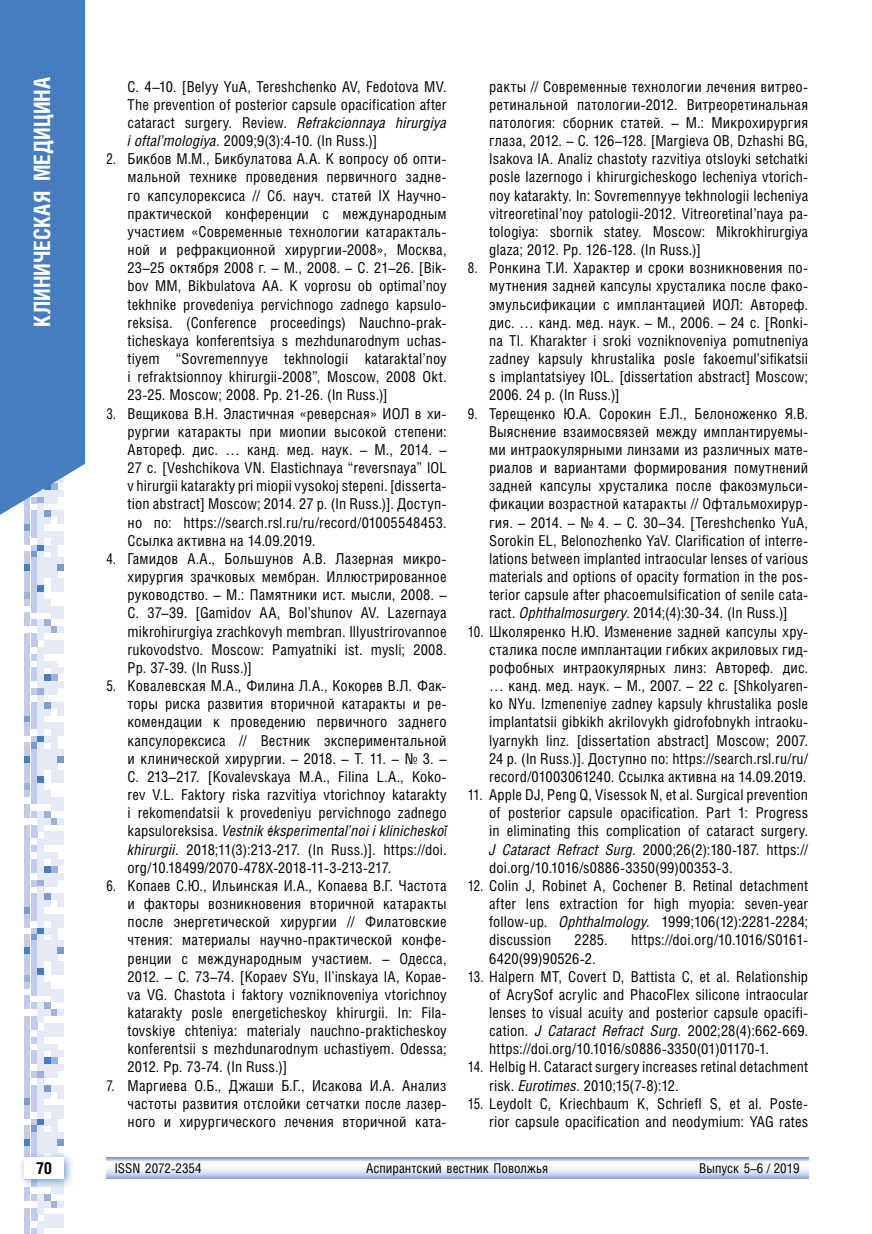
<style>
.page{position:relative;width:872px;height:1234px;background:#fff}
.page>*{position:absolute;margin:0;border:0;box-sizing:border-box;transform-origin:0 0}
.t1{font:700 22.5px "Helios Cond C";color:#fff}
.t2{font:700 16.5px "Helios Cond C";color:#000}
.t3{font:15px/18.1px "Helios Cond C";letter-spacing:.01em;color:#000;text-align:justify;scale:.9 1}
.t4{font:15px/18.1px "Helios Cond C";letter-spacing:.01em;color:#000;text-align:justify}
.t5{font:13.5px "Helios Cond C";color:#000}
.s1{font-style:italic}
.s2{font-family:"Arial";font-style:italic}
</style>
<div class="page">
<svg style="left:24px;top:527px;width:40px;height:37px"></svg>
<div style="left:24px;top:564px;width:6px;height:7px;background:#457dc0"></div>
<div style="left:31px;top:564px;width:6px;height:7px;background:#c0cce9"></div>
<div style="left:38px;top:564px;width:6px;height:7px;background:#e6eaf6"></div>
<div style="left:44px;top:564px;width:6px;height:7px;background:#e6eaf6"></div>
<div style="left:51px;top:564px;width:6px;height:7px;background:#e6eaf6"></div>
<div style="left:58px;top:564px;width:6px;height:7px;background:#799bd0"></div>
<svg style="left:24px;top:571px;width:40px;height:144px"></svg>
<div style="left:24px;top:715px;width:6px;height:7px;background:#799bd0"></div>
<div style="left:31px;top:715px;width:6px;height:7px;background:#c0cce9"></div>
<div style="left:38px;top:715px;width:6px;height:7px;background:#e6eaf6"></div>
<svg style="left:24px;top:722px;width:40px;height:47px"></svg>
<div style="left:24px;top:769px;width:6px;height:7px;background:#c0cce9"></div>
<div style="left:31px;top:769px;width:6px;height:7px;background:#c0cce9"></div>
<div style="left:38px;top:769px;width:6px;height:7px;background:#e6eaf6"></div>
<div style="left:51px;top:769px;width:6px;height:7px;background:#e6eaf6"></div>
<div style="left:58px;top:769px;width:6px;height:7px;background:#e6eaf6"></div>
<svg style="left:24px;top:776px;width:40px;height:253px"></svg>
<div style="left:24px;top:1029px;width:6px;height:7px;background:#c0cce9"></div>
<div style="left:38px;top:1029px;width:6px;height:7px;background:#e6eaf6"></div>
<div style="left:44px;top:1029px;width:6px;height:7px;background:#e6eaf6"></div>
<div style="left:51px;top:1029px;width:6px;height:7px;background:#e6eaf6"></div>
<div style="left:58px;top:1029px;width:6px;height:7px;background:#e6eaf6"></div>
<svg style="left:24px;top:1036px;width:40px;height:41px"></svg>
<div style="left:24px;top:1077px;width:6px;height:7px;background:#c0cce9"></div>
<div style="left:38px;top:1077px;width:6px;height:7px;background:#e6eaf6"></div>
<svg style="left:24px;top:1084px;width:40px;height:54px"></svg>
<div style="left:24px;top:1138px;width:6px;height:7px;background:#457dc0"></div>
<div style="left:31px;top:1138px;width:6px;height:7px;background:#c0cce9"></div>
<div style="left:38px;top:1138px;width:6px;height:7px;background:#e6eaf6"></div>
<div style="left:44px;top:1138px;width:6px;height:7px;background:#e6eaf6"></div>
<div style="left:51px;top:1138px;width:6px;height:7px;background:#e6eaf6"></div>
<div style="left:58px;top:1138px;width:6px;height:7px;background:#799bd0"></div>
<svg style="left:24px;top:1145px;width:40px;height:6px"></svg>
<div style="left:24px;top:1186px;width:6px;height:7px;background:#c0cce9"></div>
<div style="left:51px;top:1186px;width:6px;height:7px;background:#e6eaf6"></div>
<div style="left:58px;top:1186px;width:6px;height:7px;background:#e6eaf6"></div>
<svg style="left:24px;top:1193px;width:40px;height:40px"></svg>
<div style="left:18px;top:1151px;width:56px;height:37px;background:#457dc0;opacity:.75"></div>
<div style="left:24px;top:1157px;width:40px;height:21px;background:#fff"></div>
<svg style="left:0;top:0;width:85px;height:527px;background:#5085c4"></svg>
<svg style="left:106px;top:1157px;width:702px;height:21px"></svg>
<h1 class="t1" style="left:29px;top:326px;width:251px;rotate:-90deg">КЛИНИЧЕСКАЯ МЕДИЦИНА</h1>
<p class="t4" style="left:128px;top:77px;width:320px">С. 4–10. [Belyy YuA, Tereshchenko AV, Fedotova MV.<br>The prevention of posterior capsule opacification after cataract surgery. Review. <span class="s1">Refrakcionnaya hirurgiya i oftal’mologiya</span>. 2009;9(3):4-10. (In Russ.)]</p>
<p class="t3" style="left:128px;top:149px;width:356px;text-indent:-21px">2. Бикбов М.М., Бикбулатова А.А. К вопросу об опти&shy;мальной технике проведения первичного задне&shy;го капсулорексиса // Сб. науч. статей IX Научно&shy;практической конференции с международным участием «Современные технологии катаракталь&shy;ной и рефракционной хирургии-2008», Москва, 23–25 октября 2008 г. – М., 2008. – C. 21–26. [Bik&shy;bov MM, Bikbulatova AA. K voprosu ob optimal’noy tekhnike provedeniya pervichnogo zadnego kapsulo&shy;reksisa. (Conference proceedings) Nauchno-prak&shy;ticheskaya konferentsiya s mezhdunarodnym uchas&shy;tiyem “Sovremennyye tekhnologii kataraktal’noy i refraktsionnoy khirurgii-2008”, Moscow, 2008 Okt.<br>23‑25. Moscow; 2008. Рр. 21-26. (In Russ.)]</p>
<p class="t3" style="left:128px;top:404px;width:356px;text-indent:-21px">3. Вещикова В.Н. Эластичная «реверсная» ИОЛ в хи&shy;рургии катаракты при миопии высокой степени:<br>Автореф. дис. … канд. мед. наук. – М., 2014. – 27 с. [Veshchikova VN. Elastichnaya “reversnaya” IOL v hirurgii katarakty pri miopii vysokoj stepeni. [disserta&shy;tion abstract] Moscow; 2014. 27 р. (In Russ.)]. Доступ&shy;но по: https://search.rsl.ru/ru/record/01005548453.<br>Ссылка активна на 14.09.2019.</p>
<p class="t3" style="left:128px;top:549px;width:356px;text-indent:-21px">4. Гамидов А.А., Большунов А.В. Лазерная микро&shy;хирургия зрачковых мембран. Иллюстрированное руководство. – М.: Памятники ист. мысли, 2008. – С. 37–39. [Gamidov AA, Bol’shunov AV. Lazernaya mikrohirurgiya zrachkovyh membran. Illyustrirovannoe rukovodstvo. Moscow: Pamyatniki ist. mysli; 2008.<br>Рр. 37-39. (In Russ.)]</p>
<p class="t3" style="left:128px;top:676px;width:356px;text-indent:-21px">5. Ковалевская М.А., Филина Л.А., Кокорев В.Л. Фак&shy;торы риска развития вторичной катаракты и ре&shy;комендации к проведению первичного заднего капсулорексиса // Вестник экспериментальной и клинической хирургии. – 2018. – Т. 11. – № 3. – С. 213–217. [Kovalevskaya M.A., Filina L.A., Koko&shy;rev V.L. Faktory riska razvitiya vtorichnoy katarakty i rekomendatsii k provedeniyu pervichnogo zadnego kapsuloreksisa. <span class="s1">Vestnik</span> <span class="s2">ė</span><span class="s1">ksperimental’noi i klinichesko</span><span class="s2">ĭ </span><span class="s1">khirurgii</span>. 2018;11(3):213-217. (In Russ.)]. https://doi. org/10.18499/2070-478X-2018-11-3-213-217.</p>
<p class="t3" style="left:128px;top:875px;width:356px;text-indent:-21px">6. Копаев С.Ю., Ильинская И.А., Копаева В.Г. Частота и факторы возникновения вторичной катаракты после энергетической хирургии // Филатовские чтения: материалы научно-практической конфе&shy;ренции с международным участием. – Одесса, 2012. – С. 73–74. [Kopaev SYu, Il’inskaya IA, Kopae&shy;va VG. Chastota i faktory vozniknoveniya vtorichnoy katarakty posle energeticheskoy khirurgii. In: Fila&shy;tovskiye chteniya: materialy nauchno-prakticheskoy konferentsii s mezhdunarodnym uchastiyem. Odessa; 2012. Рр. 73‑74. (In Russ.)]</p>
<p class="t3" style="left:128px;top:1075px;width:356px;text-indent:-21px">7. Маргиева О.Б., Джаши Б.Г., Исакова И.А. Анализ частоты развития отслойки сетчатки после лазер&shy;ного и хирургического лечения вторичной ката-</p>
<p class="t4" style="left:489px;top:77px;width:320px">ракты // Современные технологии лечения витрео&shy;ретинальной патологии-2012. Витреоретинальная патология: сборник статей. – М.: Микрохирургия глаза, 2012. – С. 126–128. [Margieva OB, Dzhashi BG, Isakova IA. Analiz chastoty razvitiya otsloyki setchatki posle lazernogo i khirurgicheskogo lecheniya vtorich&shy;noy katarakty. In: Sovremennyye tekhnologii lecheniya vitreoretinal’noy patologii-2012. Vitreoretinal’naya pa&shy;tologiya: sbornik statey. Moscow: Mikrokhirurgiya glaza; 2012. Рр. 126-128. (In Russ.)]</p>
<p class="t3" style="left:489px;top:258px;width:356px;text-indent:-21px">8. Ронкина Т.И. Характер и сроки возникновения по&shy;мутнения задней капсулы хрусталика после фако&shy;эмульсификации с имплантацией ИОЛ: Автореф. дис. … канд. мед. наук. – М., 2006. – 24 с. [Ronki&shy;na TI. Kharakter i sroki vozniknoveniya pomutneniya zadney kapsuly khrustalika posle fakoemul’sifikatsii s implantatsiyey IOL. [dissertation abstract] Moscow; 2006. 24 р. (In Russ.)]</p>
<p class="t3" style="left:489px;top:404px;width:356px;text-indent:-21px">9. Терещенко Ю.А. Сорокин Е.Л., Белоноженко Я.В.<br>Выяснение взаимосвязей между имплантируемы&shy;ми интраокулярными линзами из различных мате&shy;риалов и вариантами формирования помутнений задней капсулы хрусталика после факоэмульси&shy;фикации возрастной катаракты // Офтальмохирур&shy;гия. – 2014. – № 4. – С. 30–34. [Tereshchenko YuA, Sorokin EL, Belonozhenko YaV. Clarification of interre&shy;lations between implanted intraocular lenses of various materials and options of opacity formation in the pos&shy;terior capsule after phacoemulsification of senile cata&shy;ract. <span class="s1">Ophthalmosurgery</span>. 2014;(4):30-34. (In Russ.)]</p>
<p class="t3" style="left:489px;top:621px;width:356px;text-indent:-21px">10. Школяренко Н.Ю. Изменение задней капсулы хру&shy;сталика после имплантации гибких акриловых гид&shy;рофобных интраокулярных линз: Автореф. дис. … канд. мед. наук. – М., 2007. – 22 с. [Shkolyaren&shy;ko NYu. Izmeneniye zadney kapsuly khrustalika posle implantatsii gibkikh akrilovykh gidrofobnykh intraoku&shy;lyarnykh linz. [dissertation abstract] Moscow; 2007.<br>24 р. (In Russ.)]. Доступно по: https://search.rsl.ru/ru/ record/01003061240. Ссылка активна на 14.09.2019.</p>
<p class="t3" style="left:489px;top:785px;width:356px;text-indent:-21px">11. Apple DJ, Peng Q, Visessok N, et al. Surgical prevention of posterior capsule opacification. Part 1: Progress in eliminating this complication of cataract surgery.<br><span class="s1">J Cataract Refract Surg</span>. 2000;26(2):180-187. https:// doi.org/10.1016/s0886-3350(99)00353-3.</p>
<p class="t3" style="left:489px;top:875px;width:356px;text-indent:-21px">12. Colin J, Robinet A, Cochener B. Retinal detachment after lens extraction for high myopia: seven-year follow-up. <span class="s1">Ophthalmology</span>. 1999;106(12):2281-2284; discussion</p>
<p class="t4" style="left:574px;top:930px;width:35px">2285.</p>
<p class="t4" style="left:631px;top:930px;width:179px">https://doi.org/10.1016/S0161-</p>
<p class="t4" style="left:489px;top:948px;width:108px">6420(99)90526-2.</p>
<p class="t3" style="left:489px;top:966px;width:356px;text-indent:-21px">13. Halpern MT, Covert D, Battista C, et al. Relationship of AcrySof acrylic and PhacoFlex silicone intraocular lenses to visual acuity and posterior capsule opacifi&shy;cation. <span class="s1">J Cataract Refract Surg</span>. 2002;28(4):662-669. https://doi.org/10.1016/s0886-3350(01)01170-1.</p>
<p class="t3" style="left:489px;top:1057px;width:356px;text-indent:-21px">14. Helbig H. Cataract surgery increases retinal detachment risk. <span class="s1">Eurotimes</span>. 2010;15(7-8):12.</p>
<p class="t3" style="left:468px;top:1093px;width:379px;text-align:right">15. Leydolt C, Kriechbaum K, Schriefl S, et al. Poste&shy;rior capsule opacification and neodymium: YAG rates</p>
<p class="t2" style="left:36px;top:1158px;width:18px">70</p>
<p class="t5" style="left:115px;top:1159px;width:88px">ISSN 2072-2354</p>
<p class="t5" style="left:366px;top:1159px;width:183px">Аспирантский вестник Поволжья</p>
<p class="t5" style="left:699px;top:1159px;width:102px">Выпуск 5–6 / 2019</p>
</div>
